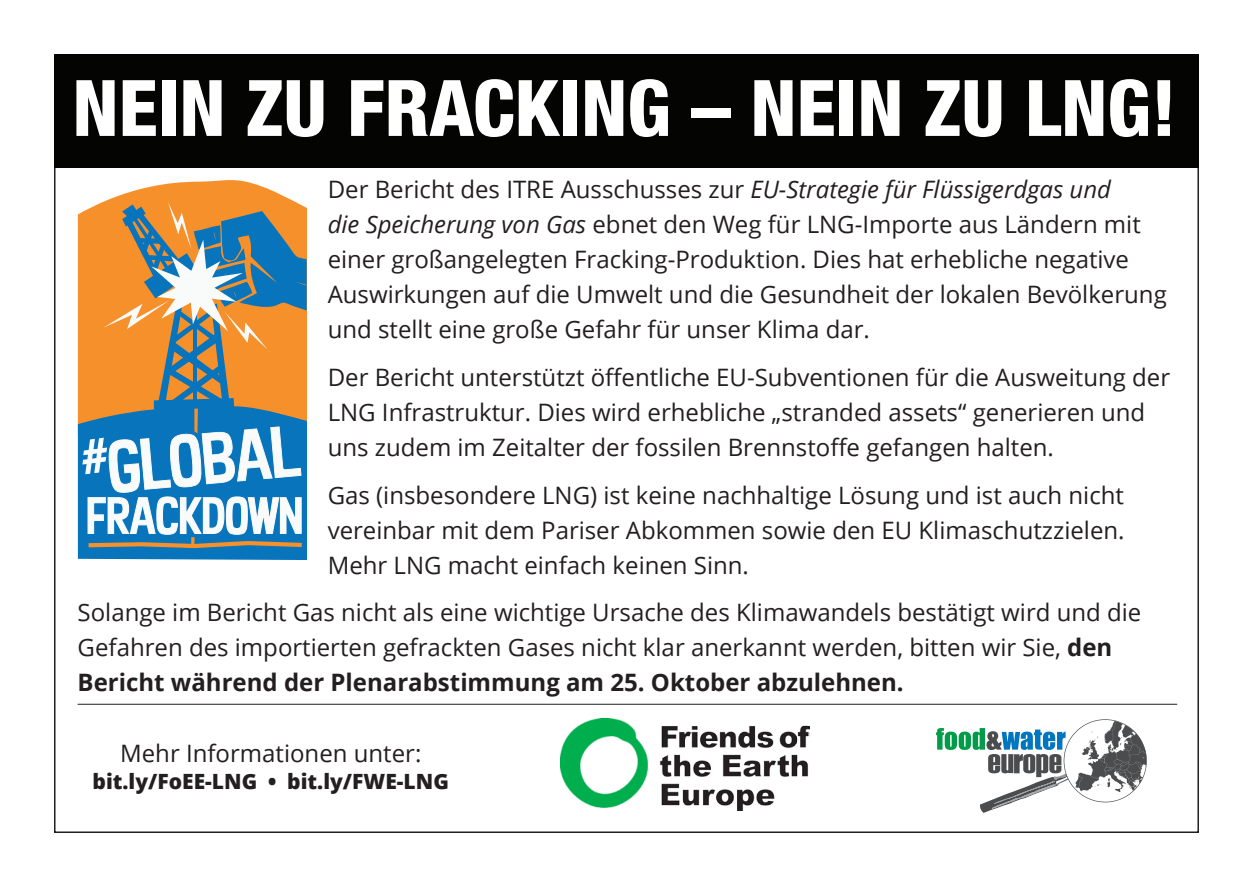
<style>
.page{position:relative;width:1253px;height:886px;background:#fff}
.page>*{position:absolute;margin:0;border:0;box-sizing:border-box;transform-origin:0 0}
.t1{font:800 condensed 78px "Helvetica Neue";color:#fff}
.t2{font:24px/34.8px "Open Sans";color:#231f20}
.t3{font:800 21px "Open Sans";color:#231f20}
.s1{font-style:italic}
.s2{font-weight:700}
</style>
<div class="page">
<div style="left:54px;top:55px;width:1144px;height:113px;background:#040503"></div>
<svg style="left:103px;top:180px;width:193px;height:22px;fill:#f6902a"></svg>
<svg style="left:78px;top:202px;width:229px;height:358px;background:#93978b"></svg>
<hr style="left:78px;top:703px;width:1099px;height:1px;background:#231f20">
<img style="left:560px;top:718px;width:249px;height:93px">
<svg style="left:936px;top:719px;width:211px;height:94px"></svg>
<h1 class="t1" style="left:72px;top:60px;width:1106px">NEIN ZU FRACKING – NEIN ZU LNG!</h1>
<p class="t2" style="left:328px;top:172px;width:841px">Der Bericht des ITRE Ausschusses zur <span class="s1">EU-Strategie für Flüssigerdgas und<br>die Speicherung von Gas</span> ebnet den Weg für LNG-Importe aus Ländern mit einer großangelegten Fracking-Produktion. Dies hat erhebliche negative Auswirkungen auf die Umwelt und die Gesundheit der lokalen Bevölkerung und stellt eine große Gefahr für unser Klima dar.</p>
<p class="t2" style="left:328px;top:359px;width:844px">Der Bericht unterstützt öffentliche EU-Subventionen für die Ausweitung der<br>LNG Infrastruktur. Dies wird erhebliche „stranded assets“ generieren und uns zudem im Zeitalter der fossilen Brennstoffe gefangen halten.</p>
<p class="t2" style="left:328px;top:477px;width:798px;text-align:justify">Gas (insbesondere LNG) ist keine nachhaltige Lösung und ist auch nicht vereinbar mit dem Pariser Abkommen sowie den EU Klimaschutzzielen.<br>Mehr LNG macht einfach keinen Sinn.</p>
<p class="t2" style="left:78px;top:594px;width:1065px">Solange im Bericht Gas nicht als eine wichtige Ursache des Klimawandels bestätigt wird und die<br>Gefahren des importierten gefrackten Gases nicht klar anerkannt werden, bitten wir Sie, <span class="s2">den<br>Bericht während der Plenarabstimmung am 25. Oktober abzulehnen.</span></p>
<p class="t2" style="left:120px;top:735px;width:303px">Mehr Informationen unter:</p>
<p class="t3" style="left:93px;top:766px;width:358px">bit.ly/FoEE-LNG • bit.ly/FWE-LNG</p>
</div>
